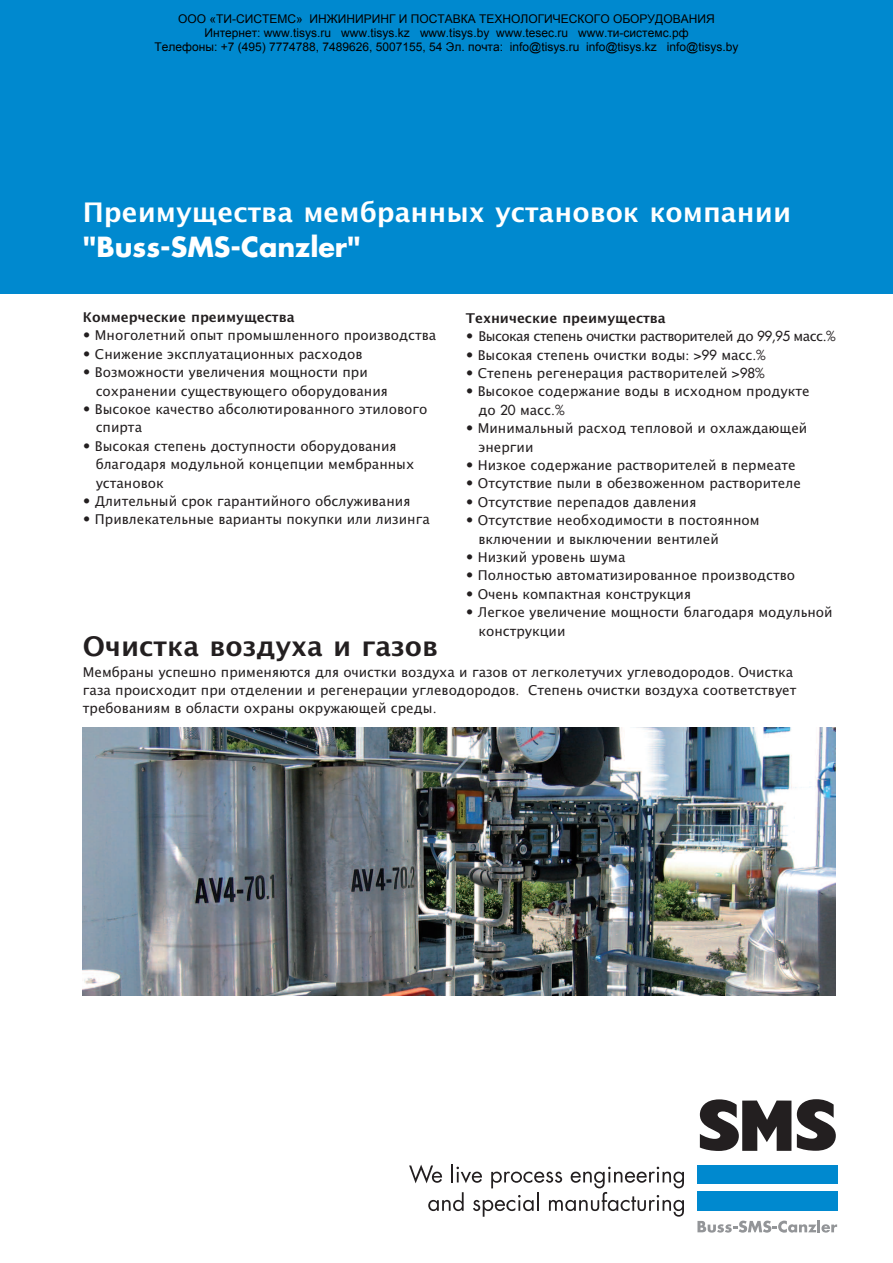
<style>
.page{position:relative;width:893px;height:1263px;background:#fff}
.page>*{position:absolute;margin:0;border:0;box-sizing:border-box;transform-origin:0 0}
.t1{font:700 27px "Lucida Grande";color:#fff}
.t2{font:700 27px "Lucida Grande";color:#231f20}
.t3{font:700 27px "Futura";color:#fff}
.t4{font:13.5px/18.5px "Lucida Grande TT";color:#231f20}
.t5{font:13.5px "Lucida Grande TT";letter-spacing:-.04em;color:#231f20}
.t6{font:700 13.5px "Lucida Grande";color:#231f20}
.t7{font:12px/14.4px "Arial";color:#000;text-align:center}
.s1{font-family:"Futura"}
</style>
<div class="page">
<div style="left:0;top:0;width:893px;height:293px;background:#0089cf"></div>
<svg style="left:797px;top:1099px;width:39px;height:52px"></svg>
<div style="left:697px;top:1165px;width:140px;height:19px;background:#0089cf"></div>
<div style="left:697px;top:1192px;width:140px;height:19px;background:#0089cf"></div>
<svg style="left:700px;top:1099px;width:91px;height:52px"></svg>
<svg style="left:697px;top:1220px;width:140px;height:12px"></svg>
<svg style="left:409px;top:1164px;width:275px;height:53px"></svg>
<img style="left:83px;top:727px;width:753px;height:268px">
<p class="t7" style="left:155px;top:11px;width:585px">ООО «ТИ-СИСТЕМС» ИНЖИНИРИНГ И ПОСТАВКА ТЕХНОЛОГИЧЕСКОГО ОБОРУДОВАНИЯ<br>Интернет: www.tisys.ru www.tisys.kz www.tisys.by www.tesec.ru www.ти-системс.рф<br>Телефоны: +7 (495) 7774788, 7489626, 5007155, 54 Эл. почта: info@tisys.ru info@tisys.kz info@tisys.by</p>
<h1 class="t1" style="left:83px;top:197px;width:710px">Преимущества мембранных установок компании</h1>
<h1 class="t3" style="left:83px;top:235px;width:279px">"Buss-SMS-Canzler"</h1>
<p class="t6" style="left:83px;top:310px;width:213px">Коммерческие преимущества</p>
<p class="t4" style="left:83px;top:326px;width:355px"><span class="s1">•</span> Многолетний опыт промышленного производства</p>
<p class="t4" style="left:83px;top:345px;width:281px"><span class="s1">•</span> Снижение эксплуатационных расходов</p>
<p class="t4" style="left:96px;top:363px;width:294px;text-indent:-13px"><span class="s1">•</span> Возможности увеличения мощности при сохранении существующего оборудования</p>
<p class="t4" style="left:96px;top:400px;width:333px;text-indent:-13px"><span class="s1">•</span> Высокое качество абсолютированного этилового спирта</p>
<p class="t4" style="left:96px;top:437px;width:320px;text-indent:-13px"><span class="s1">•</span> Высокая степень доступности оборудования благодаря модульной концепции мембранных установок</p>
<p class="t4" style="left:83px;top:492px;width:329px"><span class="s1">•</span> Длительный срок гарантийного обслуживания</p>
<p class="t4" style="left:83px;top:510px;width:348px"><span class="s1">•</span> Привлекательные варианты покупки или лизинга</p>
<p class="t6" style="left:466px;top:310px;width:202px">Технические преимущества</p>
<p class="t5" style="left:466px;top:329px;width:371px"><span class="s1">•</span> Высокая степень очистки растворителей до <span class="s1">99,95</span> масс<span class="s1">.%</span></p>
<p class="t4" style="left:466px;top:346px;width:302px"><span class="s1">•</span> Высокая степень очистки воды<span class="s1">: &gt;99</span> масс<span class="s1">.%</span></p>
<p class="t4" style="left:466px;top:364px;width:301px"><span class="s1">•</span> Степень регенерация растворителей <span class="s1">&gt;98%</span></p>
<p class="t4" style="left:479px;top:382px;width:333px;text-indent:-13px"><span class="s1">•</span> Высокое содержание воды в исходном продукте до <span class="s1">20</span> масс<span class="s1">.%</span></p>
<p class="t4" style="left:479px;top:419px;width:330px;text-indent:-13px"><span class="s1">•</span> Минимальный расход тепловой и охлаждающей энергии</p>
<p class="t4" style="left:466px;top:456px;width:331px"><span class="s1">•</span> Низкое содержание растворителей в пермеате</p>
<p class="t4" style="left:466px;top:474px;width:337px"><span class="s1">•</span> Отсутствие пыли в обезвоженном растворителе</p>
<p class="t4" style="left:466px;top:493px;width:232px"><span class="s1">•</span> Отсутствие перепадов давления</p>
<p class="t4" style="left:479px;top:511px;width:283px;text-indent:-13px"><span class="s1">•</span> Отсутствие необходимости в постоянном включении и выключении вентилей</p>
<p class="t4" style="left:466px;top:548px;width:161px"><span class="s1">•</span> Низкий уровень шума</p>
<p class="t4" style="left:466px;top:566px;width:331px"><span class="s1">•</span> Полностью автоматизированное производство</p>
<p class="t4" style="left:466px;top:585px;width:227px"><span class="s1">•</span> Очень компактная конструкция</p>
<p class="t4" style="left:479px;top:603px;width:356px;text-indent:-13px"><span class="s1">•</span> Легкое увеличение мощности благодаря модульной конструкции</p>
<h1 class="t2" style="left:83px;top:631px;width:357px">Очистка воздуха и газов</h1>
<p class="t4" style="left:83px;top:663px;width:715px;line-height:18px">Мембраны успешно применяются для очистки воздуха и газов от легколетучих углеводородов<span class="s1">.</span> Очистка газа происходит при отделении и регенерации углеводородов<span class="s1">.</span> Степень очистки воздуха соответствует требованиям в области охраны окружающей среды<span class="s1">.</span></p>
</div>
